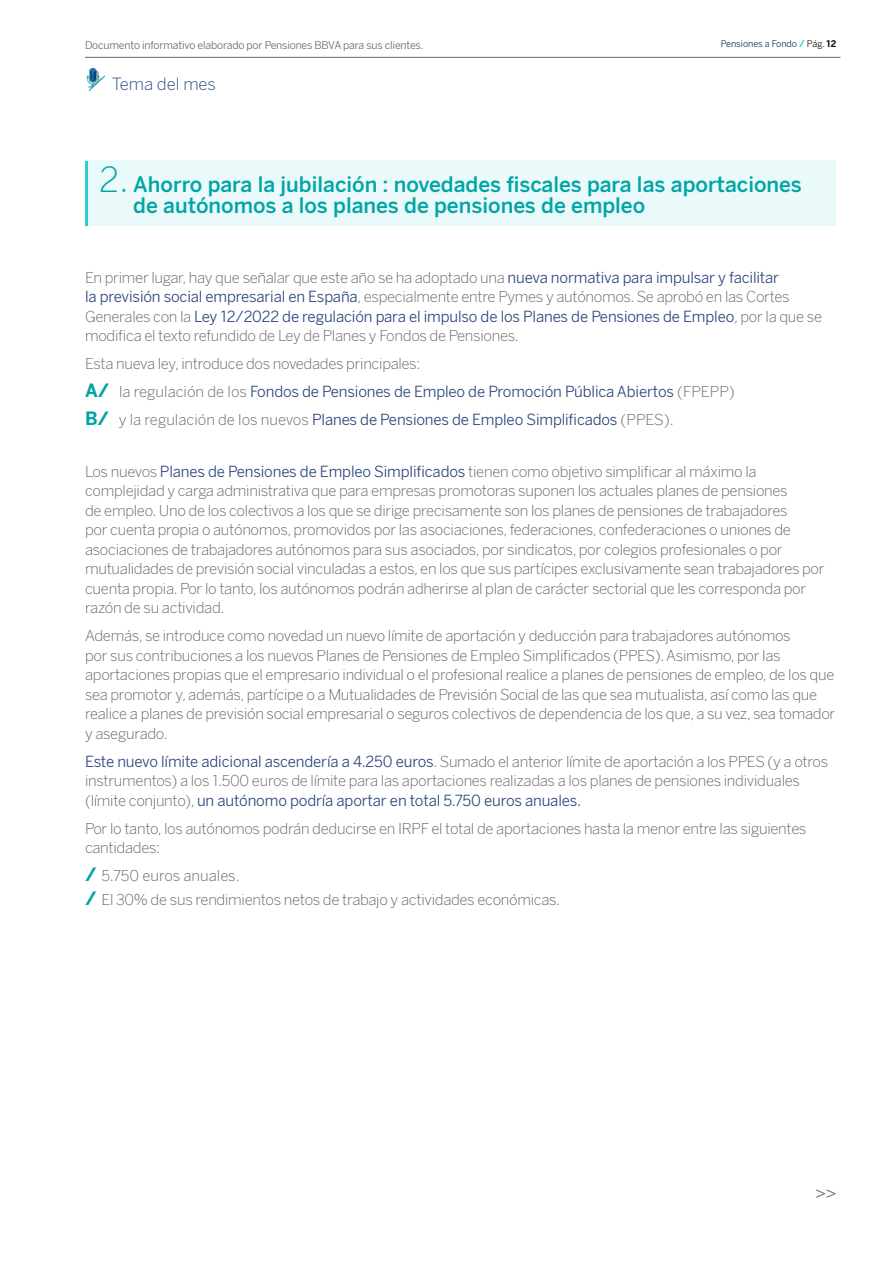
<style>
.page{position:relative;width:893px;height:1263px;background:#fff}
.page>*{position:absolute;margin:0;border:0;box-sizing:border-box;transform-origin:0 0}
.t1{font:300 21px/21px "BBVA Benton Sans";color:#02a5a5}
.t2{font:300 16.8px "BBVA Benton Sans";color:#2a467c}
.t3{font:16.5px "BBVA Benton Sans";color:#666}
.t4{font:300 15px/19.5px "BBVA Benton Sans";letter-spacing:-.02em;color:#666}
.t5{font:15px "BBVA Benton Sans";letter-spacing:-.01em;color:#2a467c}
.t6{font:300 15px "BBVA Benton Sans";color:#666}
.t7{font:10.5px "BBVA Benton Sans";letter-spacing:-.015em;color:#666}
.t8{font:9px "BBVA Benton Sans";color:#043263}
.s1{font-weight:700;color:#2dcccd}
.s2{color:#121212}
.s3{font-weight:700;color:#121212}
.s4{font-size:34.5px}
.s5{font-weight:400;color:#2a467c}
.s6{font-weight:700;font-size:18px;color:#02a5a5}
.s7{font-weight:300;color:#666}
</style>
<div class="page">
<hr style="left:85px;top:57px;width:755px;height:1px;background:#666">
<div style="left:87px;top:161px;width:749px;height:65px;background:#eaf9fa"></div>
<hr style="left:85px;top:161px;width:3px;height:65px;background:#2dcccd">
<img style="left:86px;top:67px;width:13px;height:15px">
<svg style="left:88px;top:75px;width:17px;height:16px"></svg>
<p class="t7" style="left:85px;top:39px;width:340px">Documento informativo elaborado por Pensiones BBVA para sus clientes.</p>
<p class="t8" style="left:721px;top:39px;width:117px">Pensiones a Fondo <span class="s1">/</span> <span class="s2">Pág.</span> <span class="s3">12</span></p>
<p class="t2" style="left:112px;top:74px;width:106px">Tema del mes</p>
<p class="t1" style="left:133px;top:174px;width:670px;text-indent:-34px"><span class="s4">2.</span> Ahorro para la jubilación : novedades fiscales para las aportaciones de autónomos a los planes de pensiones de empleo</p>
<p class="t4" style="left:85px;top:267px;width:738px">En primer lugar, hay que señalar que este año se ha adoptado una <span class="s5">nueva normativa para impulsar y facilitar<br>la previsión social empresarial en España</span>, especialmente entre Pymes y autónomos. Se aprobó en las Cortes Generales con la <span class="s5">Ley 12/2022 de regulación para el impulso de los Planes de Pensiones de Empleo</span>, por la que se modifica el texto refundido de Ley de Planes y Fondos de Pensiones.</p>
<p class="t4" style="left:85px;top:354px;width:337px">Esta nueva ley, introduce dos novedades principales:</p>
<p class="t5" style="left:85px;top:383px;width:651px"><span class="s6">A/</span> <span class="s7">la regulación de los</span> Fondos de Pensiones de Empleo de Promoción Pública Abiertos <span class="s7">(FPEPP)</span></p>
<p class="t5" style="left:85px;top:411px;width:590px"><span class="s6">B/</span> <span class="s7">y la regulación de los nuevos</span> Planes de Pensiones de Empleo Simplificados <span class="s7">(PPES).</span></p>
<p class="t4" style="left:85px;top:462px;width:741px">Los nuevos <span class="s5">Planes de Pensiones de Empleo Simplificados</span> tienen como objetivo simplificar al máximo la complejidad y carga administrativa que para empresas promotoras suponen los actuales planes de pensiones<br>de empleo. Uno de los colectivos a los que se dirige precisamente son los planes de pensiones de trabajadores<br>por cuenta propia o autónomos, promovidos por las asociaciones, federaciones, confederaciones o uniones de asociaciones de trabajadores autónomos para sus asociados, por sindicatos, por colegios profesionales o por mutualidades de previsión social vinculadas a estos, en los que sus partícipes exclusivamente sean trabajadores por cuenta propia. Por lo tanto, los autónomos podrán adherirse al plan de carácter sectorial que les corresponda por razón de su actividad.</p>
<p class="t4" style="left:85px;top:626px;width:752px">Además, se introduce como novedad un nuevo límite de aportación y deducción para trabajadores autónomos<br>por sus contribuciones a los nuevos Planes de Pensiones de Empleo Simplificados (PPES). Asimismo, por las aportaciones propias que el empresario individual o el profesional realice a planes de pensiones de empleo, de los que sea promotor y, además, partícipe o a Mutualidades de Previsión Social de las que sea mutualista, así como las que realice a planes de previsión social empresarial o seguros colectivos de dependencia de los que, a su vez, sea tomador y asegurado.</p>
<p class="t4" style="left:85px;top:752px;width:745px"><span class="s5">Este nuevo límite adicional ascendería a 4.250 euros</span>. Sumado el anterior límite de aportación a los PPES (y a otros instrumentos) a los 1.500 euros de límite para las aportaciones realizadas a los planes de pensiones individuales (límite conjunto), <span class="s5">un autónomo podría aportar en total 5.750 euros anuales.</span></p>
<p class="t4" style="left:85px;top:819px;width:723px">Por lo tanto, los autónomos podrán deducirse en IRPF el total de aportaciones hasta la menor entre las siguientes cantidades:</p>
<p class="t6" style="left:85px;top:867px;width:156px"><span class="s6">/</span> 5.750 euros anuales.</p>
<p class="t4" style="left:85px;top:890px;width:477px"><span class="s6">/</span> El 30% de sus rendimientos netos de trabajo y actividades económicas.</p>
<p class="t3" style="left:815px;top:1183px;width:22px">&gt;&gt;</p>
</div>
